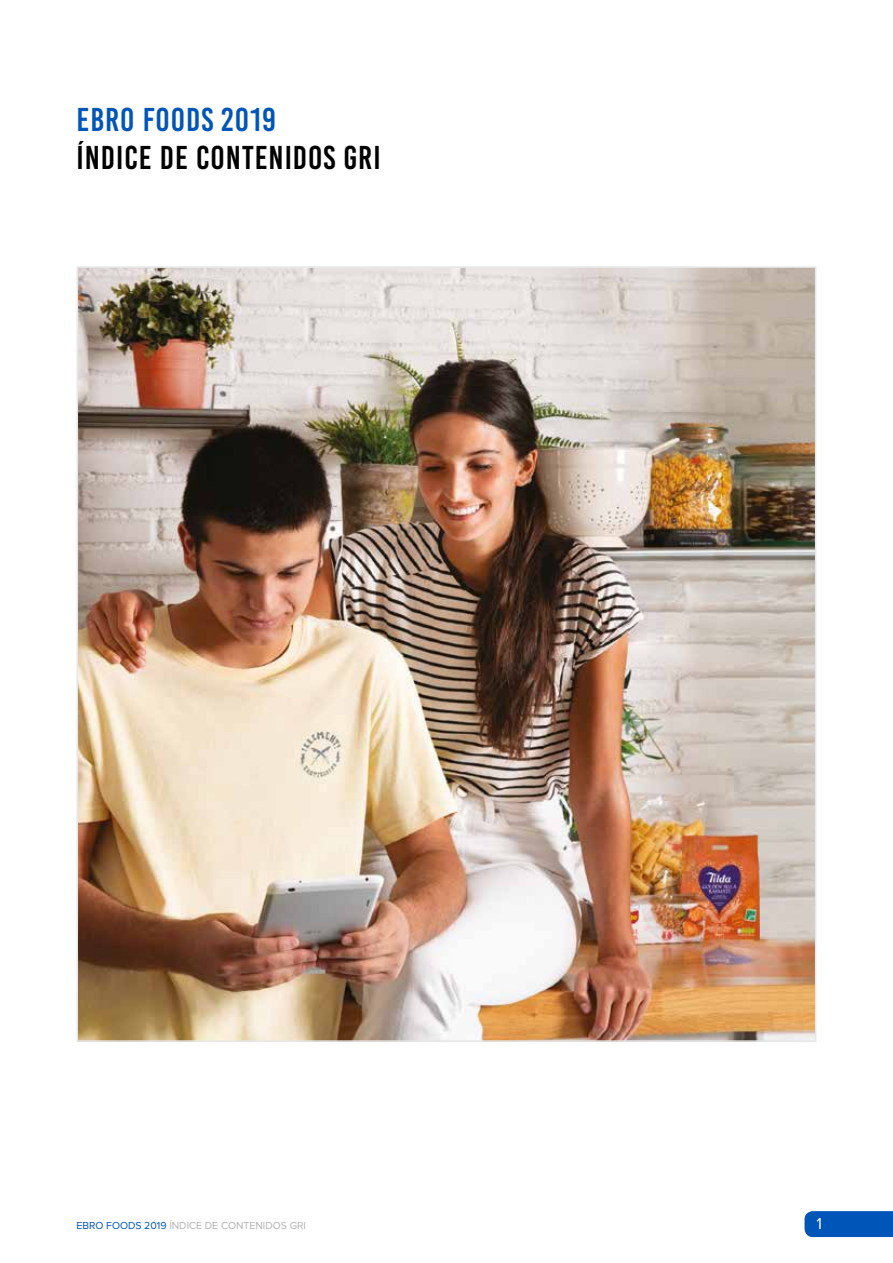
<style>
.page{position:relative;width:893px;height:1263px;background:#fff}
.page>*{position:absolute;margin:0;border:0;box-sizing:border-box;transform-origin:0 0}
.t1{font:33px "Bebas Kai";letter-spacing:.03em;color:#000}
.t2{font:33px "Bebas Kai";letter-spacing:.03em;color:#0055b8}
.t3{font:16.5px "Proxima Nova";color:#fff}
.t4{font:10.5px "Proxima Nova";color:#b3b2b1}
.s1{color:#0055b8}
</style>
<div class="page">
<div style="left:804px;top:1211px;width:89px;height:26px;background:#0055b8"></div>
<img style="left:80px;top:269px;width:733px;height:770px">
<h1 class="t2" style="left:77px;top:102px;width:201px">EBRO FOODS 2019</h1>
<h1 class="t1" style="left:77px;top:139px;width:306px">ÍNDICE DE CONTENIDOS GRI</h1>
<p class="t4" style="left:77px;top:1219px;width:231px"><span class="s1">EBRO FOODS 2019</span> ÍNDICE DE CONTENIDOS GRI</p>
<h2 class="t3" style="left:816px;top:1214px;width:7px">1</h2>
</div>
